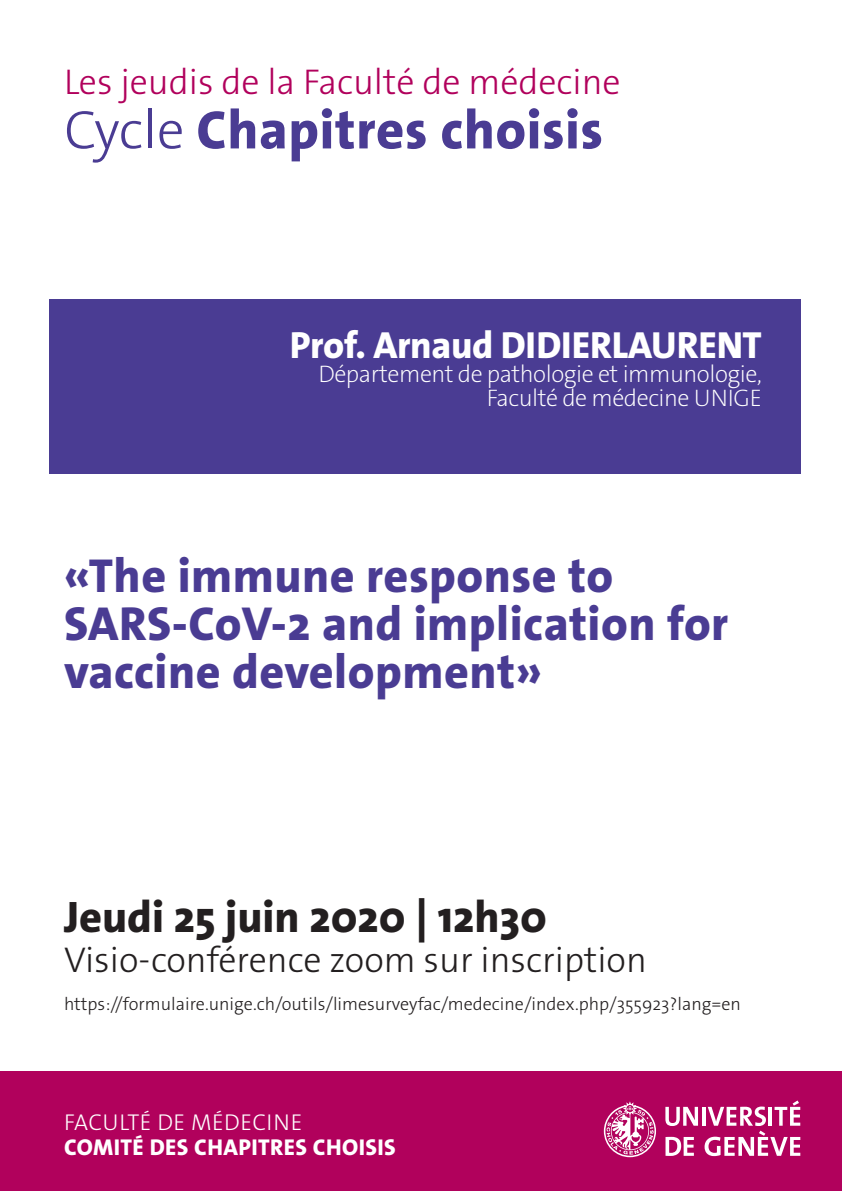
<style>
.page{position:relative;width:842px;height:1191px;background:#fff}
.page>*{position:absolute;margin:0;border:0;box-sizing:border-box;transform-origin:0 0}
.t1{font:800 54.8px "The Sans Os F";letter-spacing:.01em;color:#4a3c93}
.t2{font:800 48px/48px "The Sans Os F";letter-spacing:.01em;color:#4a3c93}
.the_sans_light_10{font:800 44.4px "The Sans Os F";color:#231f20}
.t3{font:800 38px "The Sans Os F";letter-spacing:-.01em;color:#fff}
.the_sans_light_10-2{font:300 36px "The Sans Os F";color:#231f20}
.t4{font:300 36px "The Sans Os F";color:#b1015c}
.t5{font:200 24px "The Sans Os F";letter-spacing:-.02em;color:#fff}
.t6{font:800 23px/25px "The Sans Os F";letter-spacing:.02em;color:#fff}
.the_sans_light_10-3{font:300 18px "The Sans Os F";color:#231f20}
.s1{font-weight:300}
</style>
<div class="page">
<div style="left:49px;top:299px;width:751px;height:174px;background:#4a3c93"></div>
<div style="left:0;top:1071px;width:842px;height:120px;background:#b1015c"></div>
<svg style="left:604px;top:1101px;width:52px;height:56px"></svg>
<svg style="left:665px;top:1106px;width:33px;height:20px"></svg>
<hr style="left:702px;top:1106px;width:3px;height:19px;background:#fff">
<svg style="left:665px;top:1136px;width:29px;height:20px"></svg>
<svg style="left:704px;top:1100px;width:96px;height:56px"></svg>
<p class="t4" style="left:64px;top:58px;width:558px">Les jeudis de la Faculté de médecine</p>
<p class="t1" style="left:64px;top:95px;width:540px"><span class="s1">Cycle</span> Chapitres choisis</p>
<p class="t3" style="left:290px;top:321px;width:473px">Prof. Arnaud DIDIERLAURENT</p>
<p class="t5" style="left:318px;top:359px;width:445px">Département de pathologie et immunologie,</p>
<p class="t5" style="left:487px;top:383px;width:277px">Faculté de médecine UNIGE</p>
<p class="t2" style="left:64px;top:552px;width:666px">«The immune response to<br>SARS-CoV-2 and implication for vaccine development»</p>
<p class="the_sans_light_10" style="left:64px;top:888px;width:484px">Jeudi 25 juin 2020 | 12h30</p>
<p class="the_sans_light_10-2" style="left:64px;top:936px;width:584px">Visio-conférence zoom sur inscription</p>
<p class="the_sans_light_10-3" style="left:64px;top:992px;width:678px">https://formulaire.unige.ch/outils/limesurveyfac/medecine/index.php/355923?lang=en</p>
<p class="t6" style="left:64px;top:1110px;width:333px"><span class="s1">FACULTÉ DE MÉDECINE<br></span>COMITÉ DES CHAPITRES CHOISIS</p>
</div>
